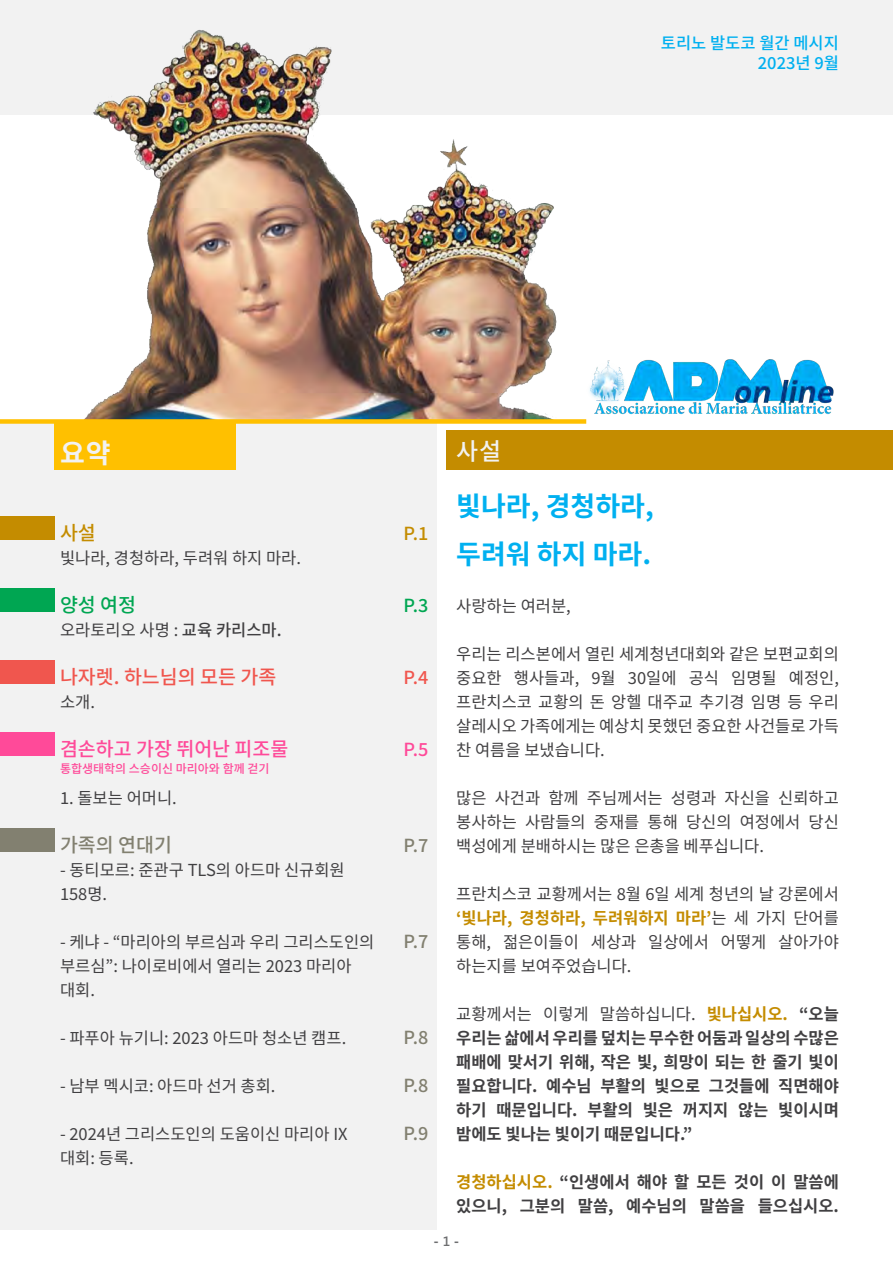
<style>
.page{position:relative;width:893px;height:1263px;background:#fff}
.page>*{position:absolute;margin:0;border:0;box-sizing:border-box;transform-origin:0 0}
.t1{font:700 27px "Noto Sans KR";color:#00b0f0}
.t2{font:700 27px "Noto Sans KR";color:#f2f2f2}
.t3{font:500 24px "Noto Sans KR";color:#f2f2f2}
.t4{font:500 19.5px "Noto Sans KR";color:#f0564e}
.t5{font:500 19.5px "Noto Sans KR";color:#ff4a99}
.t6{font:500 19.5px "Noto Sans KR";color:#828070}
.t7{font:500 19.5px "Noto Sans KR";color:#00a652}
.t8{font:500 19.5px "Noto Sans KR";color:#c48c00}
.t9{font:500 18px "Noto Sans KR";color:#828070}
.t10{font:500 18px "Noto Sans KR";color:#c48c00}
.t11{font:500 18px "Noto Sans KR";color:#00a652}
.t12{font:500 18px "Noto Sans KR";color:#f0564e}
.t13{font:500 18px "Noto Sans KR";color:#ff4a99}
.t14{font:16.5px/24px "Noto Sans KR";color:#414042;text-align:justify}
.t15{font:700 16.5px/24px "Noto Sans KR";color:#414042;text-align:justify}
.t16{font:500 16.5px/19.8px "Noto Sans KR";color:#00b0f0;text-align:right}
.t17{font:700 13.5px "Segoe UI";color:#6d6e70}
.t18{font:500 12px "Noto Sans KR";color:#ff4a99}
.s1{font-weight:500}
.s2{font-weight:700;color:#c48c00}
.s3{font-weight:400}
.s4{color:#c48c00}
.s5{font-weight:600}
</style>
<div class="page">
<div style="left:0;top:421px;width:437px;height:809px;background:#f2f2f2"></div>
<div style="left:0;top:0;width:893px;height:114px;background:#f2f2f2"></div>
<img style="left:0;top:30px;width:559px;height:389px">
<div style="left:0;top:419px;width:586px;height:5px;background:#ffc000"></div>
<img style="left:589px;top:359px;width:245px;height:56px">
<div style="left:54px;top:423px;width:182px;height:47px;background:#ffc000"></div>
<div style="left:0;top:516px;width:54px;height:24px;background:#c48c00"></div>
<div style="left:0;top:588px;width:54px;height:24px;background:#00a652"></div>
<div style="left:0;top:660px;width:54px;height:24px;background:#f0564e"></div>
<div style="left:0;top:732px;width:54px;height:24px;background:#ff4a99"></div>
<div style="left:0;top:828px;width:54px;height:24px;background:#828070"></div>
<div style="left:446px;top:431px;width:447px;height:39px;background:#c48c00"></div>
<p class="t16" style="left:661px;top:34px;width:180px">토리노 발도코 월간 메시지<br>2023년 9월</p>
<p class="t2" style="left:60px;top:438px;width:52px">요약</p>
<p class="t8" style="left:60px;top:522px;width:37px">사설</p>
<p class="t14" style="left:60px;top:546px;width:243px">빛나라, 경청하라, 두려워 하지 마라.</p>
<p class="t7" style="left:60px;top:594px;width:78px">양성 여정</p>
<p class="t14" style="left:60px;top:618px;width:223px">오라토리오 사명 : <span class="s1">교육 카리스마.</span></p>
<p class="t4" style="left:60px;top:666px;width:218px">나자렛. 하느님의 모든 가족</p>
<p class="t14" style="left:60px;top:690px;width:36px">소개.</p>
<p class="t5" style="left:60px;top:738px;width:230px">겸손하고 가장 뛰어난 피조물</p>
<p class="t18" style="left:60px;top:762px;width:211px">통합생태학의 스승이신 마리아와 함께 걷기</p>
<p class="t14" style="left:60px;top:786px;width:118px">1. 돌보는 어머니.</p>
<p class="t6" style="left:60px;top:834px;width:114px">가족의 연대기</p>
<p class="t14" style="left:60px;top:858px;width:286px">- 동티모르: 준관구 TLS의 아드마 신규회원<br>158명.</p>
<p class="t14" style="left:60px;top:930px;width:316px;text-align:left">- 케냐 - “마리아의 부르심과 우리 그리스도인의 부르심”: 나이로비에서 열리는 2023 마리아 대회.</p>
<p class="t14" style="left:60px;top:1026px;width:288px">- 파푸아 뉴기니: 2023 아드마 청소년 캠프.</p>
<p class="t14" style="left:60px;top:1074px;width:217px">- 남부 멕시코: 아드마 선거 총회.</p>
<p class="t14" style="left:60px;top:1122px;width:289px">- 2024년 그리스도인의 도움이신 마리아 IX 대회: 등록.</p>
<p class="t10" style="left:404px;top:523px;width:26px">P.1</p>
<p class="t11" style="left:404px;top:595px;width:26px">P.3</p>
<p class="t12" style="left:404px;top:667px;width:26px">P.4</p>
<p class="t13" style="left:404px;top:739px;width:26px">P.5</p>
<p class="t9" style="left:404px;top:835px;width:26px">P.7</p>
<p class="t9" style="left:404px;top:931px;width:26px">P.7</p>
<p class="t9" style="left:404px;top:1027px;width:26px">P.8</p>
<p class="t9" style="left:404px;top:1075px;width:26px">P.8</p>
<p class="t9" style="left:404px;top:1123px;width:26px">P.9</p>
<p class="t3" style="left:456px;top:437px;width:47px">사설</p>
<p class="t1" style="left:456px;top:491px;width:199px">빛나라, 경청하라,</p>
<p class="t1" style="left:456px;top:539px;width:196px">두려워 하지 마라.</p>
<p class="t14" style="left:456px;top:594px;width:116px">사랑하는 여러분,</p>
<p class="t14" style="left:456px;top:642px;width:384px">우리는 리스본에서 열린 세계청년대회와 같은 보편교회의 중요한 행사들과, 9월 30일에 공식 임명될 예정인, 프란치스코 교황의 돈 앙헬 대주교 추기경 임명 등 우리 살레시오 가족에게는 예상치 못했던 중요한 사건들로 가득 찬 여름을 보냈습니다.</p>
<p class="t14" style="left:456px;top:786px;width:384px">많은 사건과 함께 주님께서는 성령과 자신을 신뢰하고 봉사하는 사람들의 중재를 통해 당신의 여정에서 당신 백성에게 분배하시는 많은 은총을 베푸십니다.</p>
<p class="t14" style="left:456px;top:882px;width:384px">프란치스코 교황께서는 8월 6일 세계 청년의 날 강론에서 <span class="s2">‘빛나라, 경청하라, 두려워하지 마라’</span>는 세 가지 단어를 통해, 젊은이들이 세상과 일상에서 어떻게 살아가야 하는지를 보여주었습니다.</p>
<p class="t15" style="left:456px;top:1002px;width:384px"><span class="s3">교황께서는 이렇게 말씀하십니다.</span> <span class="s4">빛나십시오.</span> “오늘 우리는 삶에서 우리를 덮치는 무수한 어둠과 일상의 수많은 패배에 맞서기 위해, 작은 빛, 희망이 되는 한 줄기 빛이 필요합니다. 예수님 부활의 빛으로 그것들에 직면해야 하기 때문입니다. 부활의 빛은 꺼지지 않는 빛이시며 밤에도 빛나는 빛이기 때문입니다.”</p>
<p class="t15" style="left:456px;top:1170px;width:384px"><span class="s4">경청하십시오.</span> “인생에서 해야 할 모든 것이 이 말씀에 있으니, 그분의 말씀, 예수님의 말씀을 들으십시오.</p>
<p class="t17" style="left:434px;top:1229px;width:27px">- <span class="s5">1</span> -</p>
</div>
